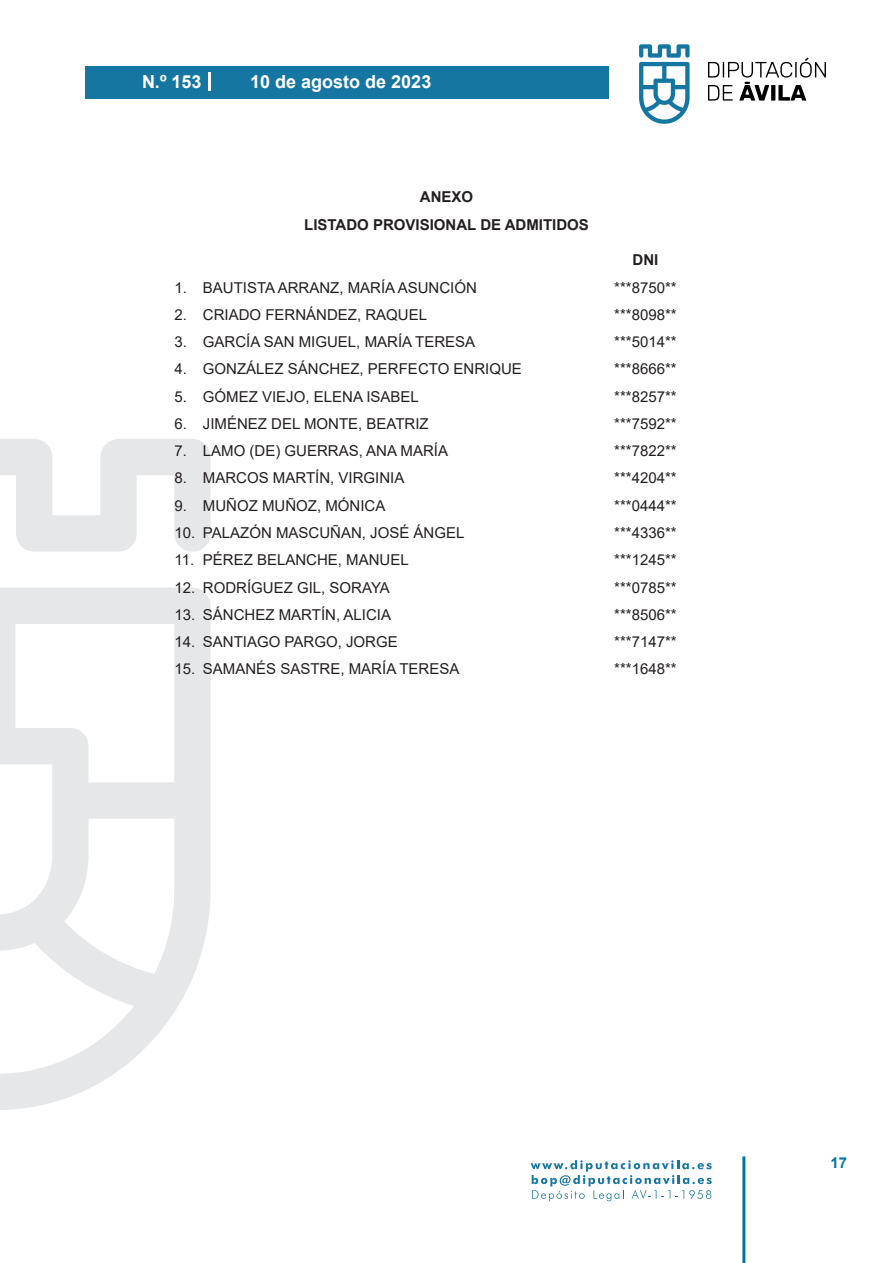
<style>
.page{position:relative;width:893px;height:1263px;background:#fff}
.page>*{position:absolute;margin:0;border:0;box-sizing:border-box;transform-origin:0 0}
.t1{font:700 18px "Arial";color:#fff}
.texto_normal{font:15px "Arial";color:#231f20}
.texto_centrado{font:700 15px "Arial";color:#231f20}
.texto_normal-2{font:700 15px "Arial";color:#231f20}
.t2{font:700 15px "Arial";color:#04739f}
</style>
<div class="page">
<svg style="left:531px;top:1160px;width:181px;height:41px"></svg>
<div style="left:85px;top:66px;width:523px;height:33px;background:#1676a2"></div>
<svg style="left:639px;top:44px;width:51px;height:80px"></svg>
<svg style="left:708px;top:58px;width:118px;height:43px"></svg>
<hr style="left:742px;top:1156px;width:3px;height:107px;background:#04739f">
<svg style="left:208px;top:72px;width:2px;height:18px"></svg>
<svg style="left:0;top:439px;width:211px;height:671px"></svg>
<p class="t1" style="left:142px;top:69px;width:61px">N.º 153</p>
<p class="t1" style="left:250px;top:69px;width:183px">10 de agosto de 2023</p>
<p class="texto_centrado" style="left:420px;top:187px;width:55px">ANEXO</p>
<p class="texto_centrado" style="left:304px;top:214px;width:286px">LISTADO PROVISIONAL DE ADMITIDOS</p>
<p class="texto_normal-2" style="left:633px;top:250px;width:27px">DNI</p>
<p class="texto_normal" style="left:174px;top:277px;width:304px">1. BAUTISTA ARRANZ, MARÍA ASUNCIÓN</p>
<p class="texto_normal" style="left:614px;top:277px;width:64px">***8750**</p>
<p class="texto_normal" style="left:174px;top:304px;width:254px">2. CRIADO FERNÁNDEZ, RAQUEL</p>
<p class="texto_normal" style="left:614px;top:304px;width:64px">***8098**</p>
<p class="texto_normal" style="left:174px;top:332px;width:302px">3. GARCÍA SAN MIGUEL, MARÍA TERESA</p>
<p class="texto_normal" style="left:614px;top:332px;width:64px">***5014**</p>
<p class="texto_normal" style="left:174px;top:359px;width:349px">4. GONZÁLEZ SÁNCHEZ, PERFECTO ENRIQUE</p>
<p class="texto_normal" style="left:614px;top:359px;width:64px">***8666**</p>
<p class="texto_normal" style="left:174px;top:386px;width:246px">5. GÓMEZ VIEJO, ELENA ISABEL</p>
<p class="texto_normal" style="left:614px;top:386px;width:64px">***8257**</p>
<p class="texto_normal" style="left:174px;top:413px;width:256px">6. JIMÉNEZ DEL MONTE, BEATRIZ</p>
<p class="texto_normal" style="left:614px;top:413px;width:64px">***7592**</p>
<p class="texto_normal" style="left:174px;top:441px;width:275px">7. LAMO (DE) GUERRAS, ANA MARÍA</p>
<p class="texto_normal" style="left:614px;top:441px;width:64px">***7822**</p>
<p class="texto_normal" style="left:174px;top:468px;width:231px">8. MARCOS MARTÍN, VIRGINIA</p>
<p class="texto_normal" style="left:614px;top:468px;width:64px">***4204**</p>
<p class="texto_normal" style="left:174px;top:495px;width:212px">9. MUÑOZ MUÑOZ, MÓNICA</p>
<p class="texto_normal" style="left:614px;top:495px;width:64px">***0444**</p>
<p class="texto_normal" style="left:174px;top:522px;width:291px">10. PALAZÓN MASCUÑAN, JOSÉ ÁNGEL</p>
<p class="texto_normal" style="left:614px;top:522px;width:64px">***4336**</p>
<p class="texto_normal" style="left:174px;top:550px;width:236px">11. PÉREZ BELANCHE, MANUEL</p>
<p class="texto_normal" style="left:614px;top:550px;width:64px">***1245**</p>
<p class="texto_normal" style="left:174px;top:577px;width:217px">12. RODRÍGUEZ GIL, SORAYA</p>
<p class="texto_normal" style="left:614px;top:577px;width:64px">***0785**</p>
<p class="texto_normal" style="left:174px;top:604px;width:218px">13. SÁNCHEZ MARTÍN, ALICIA</p>
<p class="texto_normal" style="left:614px;top:604px;width:64px">***8506**</p>
<p class="texto_normal" style="left:174px;top:631px;width:225px">14. SANTIAGO PARGO, JORGE</p>
<p class="texto_normal" style="left:614px;top:631px;width:64px">***7147**</p>
<p class="texto_normal" style="left:174px;top:659px;width:286px">15. SAMANÉS SASTRE, MARÍA TERESA</p>
<p class="texto_normal" style="left:614px;top:659px;width:64px">***1648**</p>
<p class="t2" style="left:831px;top:1152px;width:18px">17</p>
</div>
